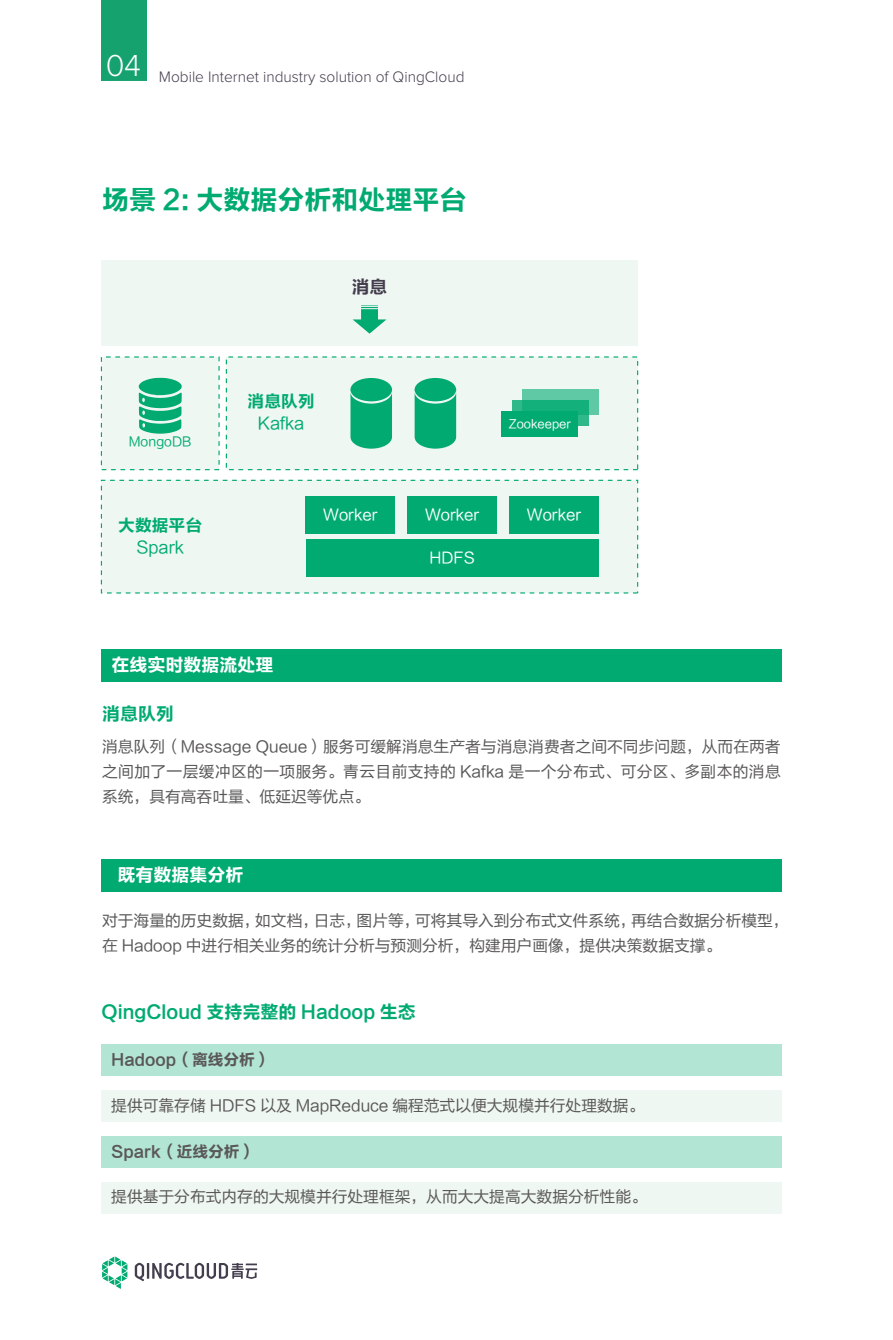
<style>
.page{position:relative;width:893px;height:1340px;background:#fff}
.page>*{position:absolute;margin:0;border:0;box-sizing:border-box;transform-origin:0 0}
.t1{font:27px "FZLTCHK GBK1 0";color:#00aa71}
.t2{font:18px "FZLTCHJW GB1 0";color:#00aa71}
.t3{font:18px "FZLTCHJW GB1 0";color:#fff}
.t4{font:17.78px "FZLTCHK GBK1 0";color:#443d4e}
.t5{font:16.88px "FZLTCHK GBK1 0";color:#00aa71}
.t6{font:16.65px "FZLTHJW GB1 0";color:#00aa71}
.t7{font:15.75px/24.8px "FZLTHJW GB1 0";color:#595757}
.t8{font:300 15.75px "Proxima Nova";color:#443d4e}
.t9{font:15.75px "FZLTCHJW GB1 0";color:#595757}
.t10{font:15.3px "FZLTHJW GB1 0";color:#fff}
.t11{font:12.83px "FZLTHJW GB1 0";color:#00aa71}
.t12{font:11.92px "FZLTHJW GB1 0";color:#fff}
</style>
<div class="page">
<img style="left:100px;top:0;width:682px;height:1289px">
<div style="left:102px;top:0;width:44px;height:81px;background:#15a26e"></div>
<svg style="left:102px;top:1256px;width:25px;height:32px"></svg>
<svg style="left:135px;top:1262px;width:122px;height:19px"></svg>
<div style="left:101px;top:859px;width:681px;height:32px;background:#00aa71"></div>
<div style="left:101px;top:649px;width:681px;height:33px;background:#00aa71"></div>
<div style="left:101px;top:1181px;width:681px;height:32px;background:#eff7f2"></div>
<div style="left:101px;top:1044px;width:681px;height:31px;background:#b3e5d4"></div>
<div style="left:101px;top:1090px;width:681px;height:31px;background:#eff7f2"></div>
<div style="left:101px;top:1135px;width:681px;height:32px;background:#b3e5d4"></div>
<div style="left:101px;top:480px;width:537px;height:113px;background:#eff7f2"></div>
<div style="left:306px;top:496px;width:89px;height:38px;background:#00aa71"></div>
<div style="left:408px;top:496px;width:89px;height:38px;background:#00aa71"></div>
<div style="left:306px;top:539px;width:293px;height:38px;background:#00aa71"></div>
<div style="left:509px;top:496px;width:90px;height:38px;background:#00aa71"></div>
<div style="left:226px;top:357px;width:412px;height:112px;background:#eff7f2"></div>
<div style="left:350px;top:378px;width:42px;height:23px;background:#00aa71;border-radius:50%"></div>
<svg style="left:350px;top:389px;width:42px;height:59px"></svg>
<div style="left:415px;top:378px;width:41px;height:23px;background:#00aa71;border-radius:50%"></div>
<svg style="left:415px;top:389px;width:42px;height:59px"></svg>
<svg style="left:522px;top:389px;width:77px;height:26px"></svg>
<svg style="left:512px;top:401px;width:76px;height:25px"></svg>
<div style="left:502px;top:412px;width:76px;height:25px;background:#00aa71"></div>
<div style="left:101px;top:357px;width:118px;height:112px;background:#eff7f2"></div>
<svg style="left:139px;top:378px;width:43px;height:56px"></svg>
<div style="left:101px;top:260px;width:537px;height:86px;background:#eff7f2"></div>
<svg style="left:353px;top:305px;width:33px;height:29px"></svg>
<p class="t8" style="left:106px;top:69px;width:360px"><sup>04</sup> Mobile Internet industry solution of QingCloud</p>
<h1 class="t1" style="left:102px;top:185px;width:366px">场景 2: 大数据分析和处理平台</h1>
<p class="t4" style="left:352px;top:277px;width:37px">消息</p>
<p class="t11" style="left:129px;top:434px;width:64px">MongoDB</p>
<p class="t5" style="left:118px;top:515px;width:85px">大数据平台</p>
<p class="t6" style="left:136px;top:538px;width:49px">Spark</p>
<p class="t5" style="left:248px;top:392px;width:69px">消息队列</p>
<p class="t6" style="left:258px;top:414px;width:48px">Kafka</p>
<p class="t12" style="left:509px;top:417px;width:64px">Zookeeper</p>
<p class="t10" style="left:323px;top:506px;width:56px">Worker</p>
<p class="t10" style="left:425px;top:506px;width:56px">Worker</p>
<p class="t10" style="left:429px;top:549px;width:47px">HDFS</p>
<p class="t10" style="left:527px;top:506px;width:56px">Worker</p>
<p class="t3" style="left:111px;top:655px;width:164px">在线实时数据流处理</p>
<p class="t2" style="left:102px;top:704px;width:73px">消息队列</p>
<p class="t7" style="left:102px;top:735px;width:680px;text-align:justify">消息队列（Message Queue）服务可缓解消息生产者与消息消费者之间不同步问题，从而在两者之间加了一层缓冲区的一项服务。青云目前支持的 Kafka 是一个分布式、可分区、多副本的消息系统，具有高吞吐量、低延迟等优点。</p>
<p class="t3" style="left:117px;top:864px;width:127px">既有数据集分析</p>
<p class="t7" style="left:102px;top:908px;width:688px">对于海量的历史数据，如文档，日志，图片等，可将其导入到分布式文件系统，再结合数据分析模型，在 Hadoop 中进行相关业务的统计分析与预测分析，构建用户画像，提供决策数据支撑。</p>
<p class="t2" style="left:101px;top:1001px;width:316px">QingCloud 支持完整的 Hadoop 生态</p>
<p class="t9" style="left:111px;top:1050px;width:161px">Hadoop（离线分析）</p>
<p class="t7" style="left:111px;top:1093px;width:535px">提供可靠存储 HDFS 以及 MapReduce 编程范式以便大规模并行处理数据。</p>
<p class="t9" style="left:111px;top:1142px;width:146px">Spark（近线分析）</p>
<p class="t7" style="left:111px;top:1184px;width:537px">提供基于分布式内存的大规模并行处理框架，从而大大提高大数据分析性能。</p>
</div>
